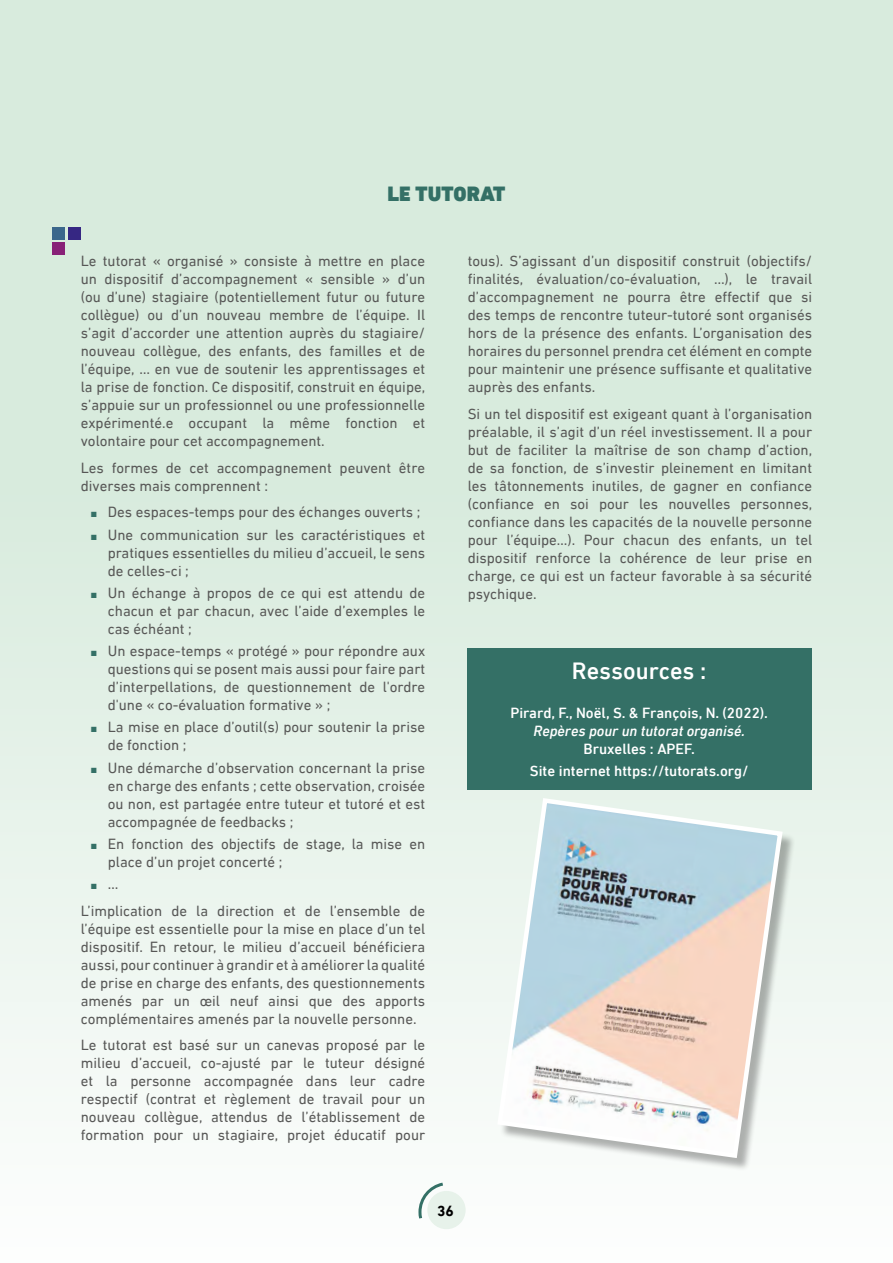
<style>
.page{position:relative;width:893px;height:1263px;background:#fff}
.page>*{position:absolute;margin:0;border:0;box-sizing:border-box;transform-origin:0 0}
.Liste_puce_Encadré{font:500 24px "DIN Next LT Pro";color:#fff}
.H2_-_Titre{font:900 21px "DIN Next LT Pro";color:#347066}
.Body{font:15px/18px "DIN Next LT Pro";color:#575756;text-align:justify}
.Liste_puce_Encadré-2{font:500 15px/18px "DIN Next LT Pro";color:#fff;text-align:center}
.t1{font:700 15px "DIN Next LT Pro";color:#000}
.s1{font-style:italic}
</style>
<div class="page">
<div style="left:0;top:0;width:893px;height:1263px;background:linear-gradient(to bottom,#cfe6d5,#f8fbf9)"></div>
<div style="left:68px;top:227px;width:13px;height:12px;background:#362783"></div>
<div style="left:52px;top:227px;width:13px;height:12px;background:#3b678b"></div>
<div style="left:52px;top:242px;width:13px;height:13px;background:#882077"></div>
<div style="left:468px;top:648px;width:344px;height:141px;background:#347066"></div>
<div style="left:500px;top:800px;width:296px;height:372px;background:#000;opacity:.3"></div>
<svg style="left:495px;top:795px;width:290px;height:365px"></svg>
<div style="left:427px;top:1191px;width:39px;height:38px;background:#e7f2ea;border-radius:50%"></div>
<svg style="left:417px;top:1180px;width:29px;height:42px"></svg>
<svg style="left:91px;top:512px;width:5px;height:5px"></svg>
<svg style="left:91px;top:534px;width:5px;height:6px"></svg>
<svg style="left:91px;top:593px;width:5px;height:5px"></svg>
<svg style="left:91px;top:651px;width:5px;height:5px"></svg>
<svg style="left:91px;top:727px;width:5px;height:5px"></svg>
<svg style="left:91px;top:767px;width:5px;height:6px"></svg>
<svg style="left:91px;top:844px;width:5px;height:5px"></svg>
<svg style="left:91px;top:884px;width:5px;height:5px"></svg>
<h2 class="H2_-_Titre" style="left:388px;top:181px;width:119px">LE TUTORAT</h2>
<p class="Body" style="left:81px;top:252px;width:346px">Le tutorat « organisé » consiste à mettre en place un dispositif d’accompagnement « sensible » d’un (ou d’une) stagiaire (potentiellement futur ou future collègue) ou d’un nouveau membre de l’équipe. Il s’agit d’accorder une attention auprès du stagiaire/ nouveau collègue, des enfants, des familles et de l’équipe, … en vue de soutenir les apprentissages et la prise de fonction. Ce dispositif, construit en équipe, s’appuie sur un professionnel ou une professionnelle expérimenté.e occupant la même fonction et volontaire pour cet accompagnement.</p>
<p class="Body" style="left:81px;top:458px;width:346px">Les formes de cet accompagnement peuvent être diverses mais comprennent :</p>
<p class="Body" style="left:108px;top:503px;width:314px">Des espaces-temps pour des échanges ouverts ;</p>
<p class="Body" style="left:108px;top:525px;width:319px">Une communication sur les caractéristiques et pratiques essentielles du milieu d’accueil, le sens de celles-ci ;</p>
<p class="Body" style="left:108px;top:584px;width:319px">Un échange à propos de ce qui est attendu de chacun et par chacun, avec l’aide d’exemples le cas échéant ;</p>
<p class="Body" style="left:108px;top:642px;width:319px">Un espace-temps « protégé » pour répondre aux questions qui se posent mais aussi pour faire part d’interpellations, de questionnement de l'ordre d'une « co-évaluation formative » ;</p>
<p class="Body" style="left:108px;top:718px;width:319px">La mise en place d’outil(s) pour soutenir la prise de fonction ;</p>
<p class="Body" style="left:108px;top:758px;width:319px">Une démarche d’observation concernant la prise en charge des enfants ; cette observation, croisée ou non, est partagée entre tuteur et tutoré et est accompagnée de feedbacks ;</p>
<p class="Body" style="left:108px;top:835px;width:319px">En fonction des objectifs de stage, la mise en place d’un projet concerté ;</p>
<p class="Body" style="left:108px;top:875px;width:12px">…</p>
<p class="Body" style="left:81px;top:901px;width:346px">L’implication de la direction et de l’ensemble de l’équipe est essentielle pour la mise en place d’un tel dispositif. En retour, le milieu d’accueil bénéficiera aussi, pour continuer à grandir et à améliorer la qualité de prise en charge des enfants, des questionnements amenés par un œil neuf ainsi que des apports complémentaires amenés par la nouvelle personne.</p>
<p class="Body" style="left:81px;top:1036px;width:346px">Le tutorat est basé sur un canevas proposé par le milieu d’accueil, co-ajusté par le tuteur désigné et la personne accompagnée dans leur cadre respectif (contrat et règlement de travail pour un nouveau collègue, attendus de l’établissement de formation pour un stagiaire, projet éducatif pour</p>
<p class="Body" style="left:468px;top:252px;width:346px">tous). S’agissant d’un dispositif construit (objectifs/ finalités, évaluation/co-évaluation, …), le travail d’accompagnement ne pourra être effectif que si des temps de rencontre tuteur-tutoré sont organisés hors de la présence des enfants. L’organisation des horaires du personnel prendra cet élément en compte pour maintenir une présence suffisante et qualitative auprès des enfants.</p>
<p class="Body" style="left:468px;top:405px;width:346px">Si un tel dispositif est exigeant quant à l’organisation préalable, il s’agit d’un réel investissement. Il a pour but de faciliter la maîtrise de son champ d’action, de sa fonction, de s’investir pleinement en limitant les tâtonnements inutiles, de gagner en confiance (confiance en soi pour les nouvelles personnes, confiance dans les capacités de la nouvelle personne pour l’équipe…). Pour chacun des enfants, un tel dispositif renforce la cohérence de leur prise en charge, ce qui est un facteur favorable à sa sécurité psychique.</p>
<p class="Liste_puce_Encadré" style="left:572px;top:657px;width:136px">Ressources :</p>
<p class="Liste_puce_Encadré-2" style="left:510px;top:704px;width:259px">Pirard, F., Noël, S. &amp; François, N. (2022).<br><span class="s1">Repères pour un tutorat organisé.<br></span>Bruxelles : APEF.</p>
<p class="Liste_puce_Encadré-2" style="left:530px;top:762px;width:220px">Site internet https://tutorats.org/</p>
<p class="t1" style="left:437px;top:1202px;width:18px">36</p>
</div>
